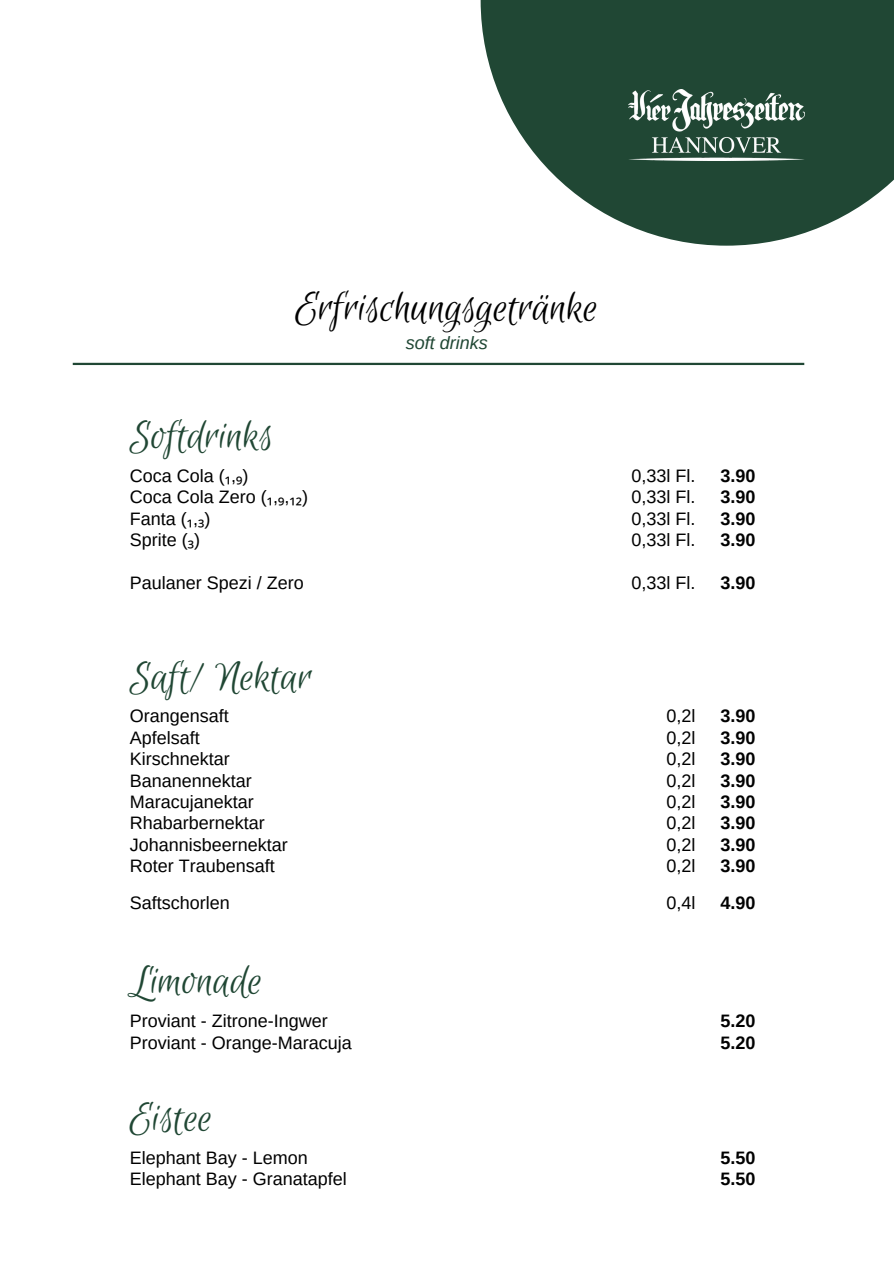
<style>
.page{position:relative;width:894px;height:1264px;background:#fff}
.page>*{position:absolute;margin:0;border:0;box-sizing:border-box;transform-origin:0 0}
.t1{font:46.05px "Euphoria Script";color:#000}
.t2{font:45px "Euphoria Script";color:#204734}
.t3{font:18px "Arimo";color:#000}
.t4{font:700 18px/21.3px "Arimo";color:#000}
.t5{font:italic 18px "Arimo";color:#204734}
.s1{font-family:"Noto Sans"}
</style>
<div class="page">
<hr style="left:73px;top:363px;width:731px;height:2px;background:#204734">
<svg style="left:480px;top:0;width:413px;height:246px;fill:#204734"></svg>
<img style="left:628px;top:89px;width:176px;height:71px">
<h1 class="t1" style="left:295px;top:283px;width:304px">Erfrischungsgetränke</h1>
<p class="t5" style="left:405px;top:332px;width:83px">soft drinks</p>
<p class="t2" style="left:130px;top:411px;width:145px">Softdrinks</p>
<h1 class="t3" style="left:130px;top:465px;width:120px">Coca Cola (<span class="s1">₁</span>,<span class="s1">₉</span>)</h1>
<p class="t3" style="left:130px;top:487px;width:180px">Coca Cola Zero (<span class="s1">₁</span>,<span class="s1">₉</span>,<span class="s1">₁₂</span>)</p>
<p class="t3" style="left:130px;top:508px;width:82px">Fanta (<span class="s1">₁</span>,<span class="s1">₃</span>)</p>
<p class="t3" style="left:130px;top:529px;width:72px">Sprite (<span class="s1">₃</span>)</p>
<p class="t3" style="left:130px;top:572px;width:175px">Paulaner Spezi / Zero</p>
<p class="t2" style="left:130px;top:652px;width:184px">Saft/ Nektar</p>
<p class="t3" style="left:130px;top:706px;width:101px">Orangensaft</p>
<p class="t3" style="left:130px;top:727px;width:71px">Apfelsaft</p>
<p class="t3" style="left:130px;top:749px;width:101px">Kirschnektar</p>
<p class="t3" style="left:130px;top:770px;width:124px">Bananennektar</p>
<p class="t3" style="left:130px;top:791px;width:126px">Maracujanektar</p>
<p class="t3" style="left:130px;top:813px;width:137px">Rhabarbernektar</p>
<p class="t3" style="left:130px;top:834px;width:160px">Johannisbeernektar</p>
<p class="t3" style="left:130px;top:855px;width:146px">Roter Traubensaft</p>
<p class="t3" style="left:130px;top:893px;width:101px">Saftschorlen</p>
<h1 class="t2" style="left:130px;top:956px;width:134px">Limonade</h1>
<p class="t3" style="left:130px;top:1010px;width:199px">Proviant - Zitrone-Ingwer</p>
<p class="t3" style="left:130px;top:1032px;width:223px">Proviant - Orange-Maracuja</p>
<p class="t2" style="left:130px;top:1093px;width:84px">Eistee</p>
<p class="t3" style="left:130px;top:1147px;width:179px">Elephant Bay - Lemon</p>
<p class="t3" style="left:130px;top:1168px;width:218px">Elephant Bay - Granatapfel</p>
<p class="t3" style="left:631px;top:465px;width:65px">0,33l Fl.</p>
<p class="t4" style="left:720px;top:465px;width:37px">3.90</p>
<p class="t3" style="left:631px;top:487px;width:65px">0,33l Fl.</p>
<p class="t4" style="left:720px;top:486px;width:37px">3.90</p>
<p class="t3" style="left:631px;top:508px;width:65px">0,33l Fl.</p>
<p class="t4" style="left:720px;top:507px;width:37px">3.90</p>
<p class="t3" style="left:631px;top:529px;width:65px">0,33l Fl.</p>
<p class="t4" style="left:720px;top:529px;width:37px">3.90</p>
<p class="t3" style="left:631px;top:572px;width:65px">0,33l Fl.</p>
<p class="t4" style="left:720px;top:572px;width:37px">3.90</p>
<p class="t3" style="left:666px;top:706px;width:30px">0,2l</p>
<p class="t4" style="left:720px;top:705px;width:37px">3.90</p>
<h1 class="t3" style="left:666px;top:727px;width:30px">0,2l</h1>
<h1 class="t4" style="left:720px;top:727px;width:37px">3.90</h1>
<p class="t3" style="left:666px;top:749px;width:30px">0,2l</p>
<p class="t4" style="left:720px;top:748px;width:37px">3.90</p>
<p class="t3" style="left:666px;top:770px;width:30px">0,2l</p>
<h2 class="t4" style="left:720px;top:769px;width:37px">3.90</h2>
<h2 class="t3" style="left:666px;top:791px;width:30px">0,2l</h2>
<h1 class="t4" style="left:720px;top:791px;width:37px">3.90</h1>
<h1 class="t3" style="left:666px;top:813px;width:30px">0,2l</h1>
<p class="t4" style="left:720px;top:812px;width:37px">3.90</p>
<p class="t3" style="left:666px;top:834px;width:30px">0,2l</p>
<p class="t4" style="left:720px;top:833px;width:37px">3.90</p>
<p class="t3" style="left:666px;top:855px;width:30px">0,2l</p>
<h2 class="t4" style="left:720px;top:855px;width:37px">3.90</h2>
<h2 class="t3" style="left:666px;top:893px;width:30px">0,4l</h2>
<p class="t4" style="left:720px;top:892px;width:37px">4.90</p>
<p class="t4" style="left:720px;top:1010px;width:37px">5.20<br>5.20</p>
<p class="t4" style="left:720px;top:1146px;width:37px">5.50<br>5.50</p>
</div>
